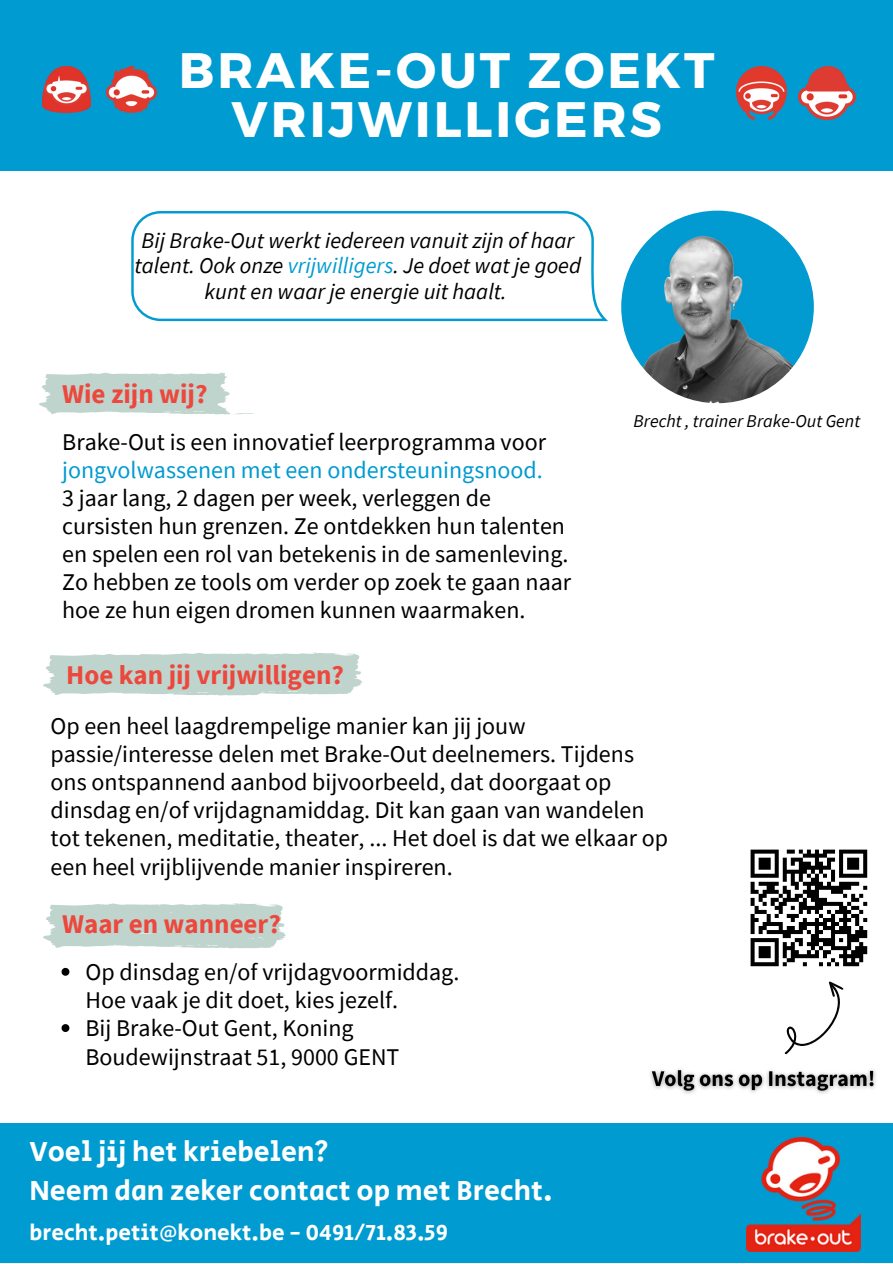
<style>
.page{position:relative;width:893px;height:1264px;background:#fff}
.page>*{position:absolute;margin:0;border:0;box-sizing:border-box;transform-origin:0 0}
.t1{font:700 49.8px/49.5px "Montserrat";letter-spacing:.06em;color:#fff;text-align:center}
.t2{font:28.5px/39.3px "Secular One";color:#fff}
.t3{font:700 27px "Source Sans Pro";color:#ec483d}
.t4{font:24px/28px "Source Sans Pro";color:#000}
.t5{font:24px "Source Sans Pro";color:#009bd0}
.t6{font:italic 22.5px/25.8px "Source Sans Pro";color:#000;text-align:center}
.t7{font:22.5px "Secular One";color:#fff}
.t8{font:italic 18px "Source Sans Pro";color:#000}
.s1{color:#009bd0}
</style>
<div class="page">
<div style="left:0;top:0;width:892px;height:1262px;background:#009bd0"></div>
<div style="left:0;top:171px;width:892px;height:951px;background:#fff"></div>
<img style="left:798px;top:66px;width:57px;height:53px">
<img style="left:746px;top:1137px;width:114px;height:114px">
<img style="left:107px;top:66px;width:49px;height:46px">
<img style="left:43px;top:66px;width:47px;height:46px">
<img style="left:736px;top:66px;width:50px;height:53px">
<svg style="left:131px;top:211px;width:477px;height:110px"></svg>
<svg style="left:43px;top:903px;width:243px;height:45px;background:#c6d8d2"></svg>
<svg style="left:43px;top:652px;width:319px;height:43px;background:#c5d8d2"></svg>
<svg style="left:750px;top:849px;width:118px;height:118px"></svg>
<img style="left:621px;top:211px;width:192px;height:192px;border-radius:50%">
<svg style="left:784px;top:981px;width:60px;height:74px"></svg>
<svg style="left:62px;top:967px;width:7px;height:8px"></svg>
<svg style="left:62px;top:1024px;width:7px;height:7px"></svg>
<img style="left:650px;top:1069px;width:226px;height:25px">
<svg style="left:39px;top:372px;width:215px;height:43px"></svg>
<h1 class="t1" style="left:179px;top:43px;width:537px">BRAKE-OUT ZOEKT<br>VRIJWILLIGERS</h1>
<p class="t6" style="left:134px;top:227px;width:448px">Bij Brake-Out werkt iedereen vanuit zijn of haar talent. Ook onze <span class="s1">vrijwilligers</span>. Je doet wat je goed kunt en waar je energie uit haalt.</p>
<p class="t3" style="left:62px;top:376px;width:147px">Wie zijn wij?</p>
<p class="t4" style="left:62px;top:427px;width:485px">Brake-Out is een innovatief leerprogramma voor</p>
<p class="t5" style="left:62px;top:454px;width:482px">jongvolwassenen met een ondersteuningsnood.</p>
<p class="t4" style="left:62px;top:483px;width:510px">3 jaar lang, 2 dagen per week, verleggen de cursisten hun grenzen. Ze ontdekken hun talenten en spelen een rol van betekenis in de samenleving.<br>Zo hebben ze tools om verder op zoek te gaan naar hoe ze hun eigen dromen kunnen waarmaken.</p>
<p class="t3" style="left:66px;top:657px;width:279px">Hoe kan jij vrijwilligen?</p>
<p class="t8" style="left:633px;top:409px;width:228px">Brecht , trainer Brake-Out Gent</p>
<p class="t4" style="left:51px;top:711px;width:619px">Op een heel laagdrempelige manier kan jij jouw passie/interesse delen met Brake-Out deelnemers. Tijdens ons ontspannend aanbod bijvoorbeeld, dat doorgaat op dinsdag en/of vrijdagnamiddag. Dit kan gaan van wandelen tot tekenen, meditatie, theater, ... Het doel is dat we elkaar op een heel vrijblijvende manier inspireren.</p>
<p class="t3" style="left:62px;top:906px;width:220px">Waar en wanneer?</p>
<p class="t4" style="left:85px;top:957px;width:375px">Op dinsdag en/of vrijdagvoormiddag.<br>Hoe vaak je dit doet, kies jezelf.<br>Bij Brake-Out Gent, Koning<br>Boudewijnstraat 51, 9000 GENT</p>
<p class="t2" style="left:29px;top:1132px;width:524px">Voel jij het kriebelen?<br>Neem dan zeker contact op met Brecht.</p>
<p class="t7" style="left:29px;top:1217px;width:420px">brecht.petit@konekt.be - 0491/71.83.59</p>
</div>
